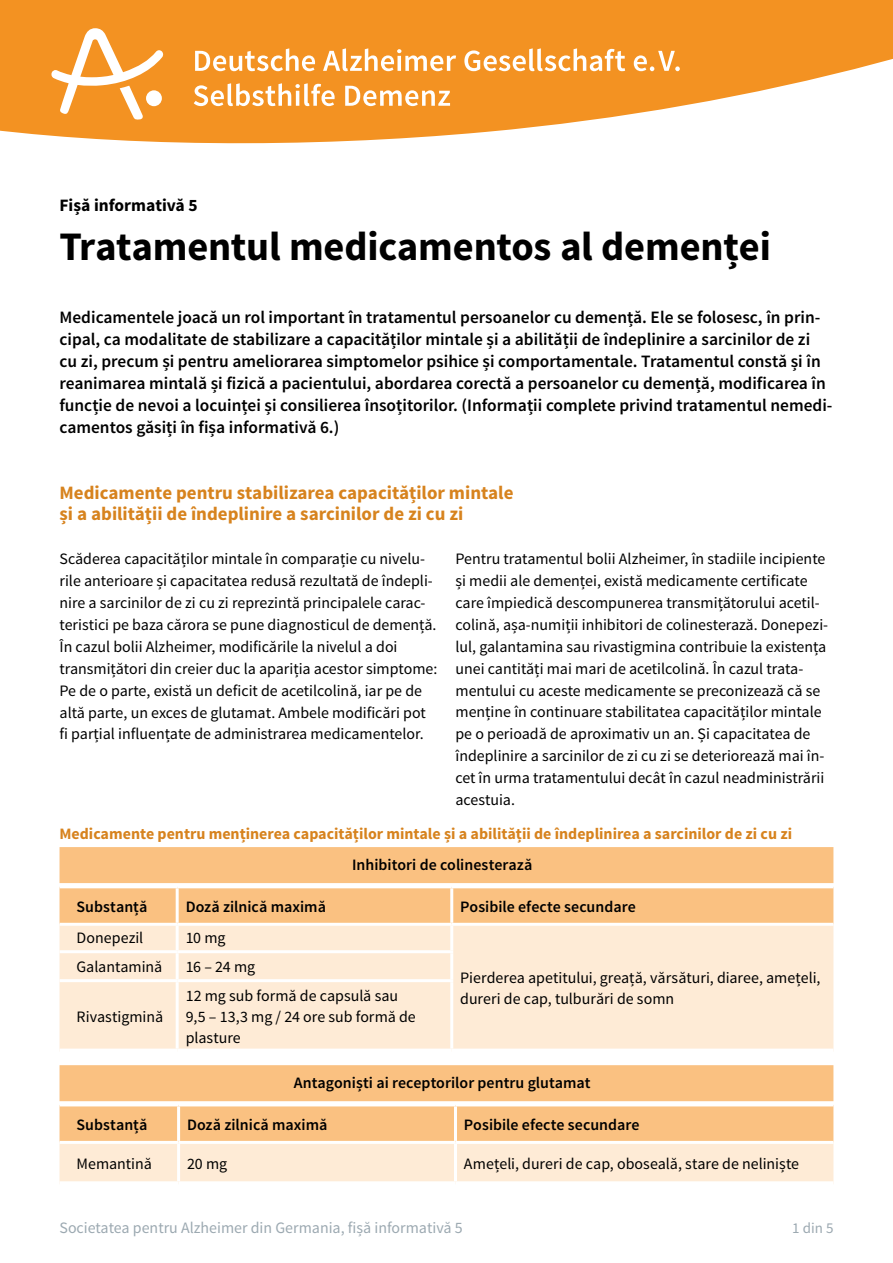
<style>
.page{position:relative;width:893px;height:1263px;background:#fff}
.page>*{position:absolute;margin:0;border:0;box-sizing:border-box;transform-origin:0 0}
.Headline_27{font:700 40.5px "Source Sans Pro";letter-spacing:-.005em;color:#000}
.Zwischenüberschrift{font:700 18.9px/21.9px "Source Sans Pro";color:#d7831e}
.zusammenfassung{font:600 17.4px/21.9px "Source Sans Pro";color:#000}
.Zwischenüberschrift-2{font:700 17.4px "Source Sans Pro";color:#000}
.fließtext_ohne-Absta{font:15.9px/21.9px "Source Sans Pro";color:#000}
.Tabelle_fließtext_gr{font:15.9px/21px "Source Sans Pro";color:#000}
.tabelle_rubrik_weiss{font:600 15.9px "Source Sans Pro";color:#000}
.Tabelle_Überschrift{font:700 15.9px "Source Sans Pro";color:#d7831e}
.tabelle_Überschrift{font:600 15.9px "Source Sans Pro";color:#000}
.t1{font:15.9px "Source Sans Pro";color:#9ca9b1}
.t2{font:15px "Source Sans Pro";color:#9ca9b1}
</style>
<div class="page">
<svg style="left:0;top:0;width:893px;height:143px;fill:#f39222"></svg>
<svg style="left:51px;top:28px;width:112px;height:92px"></svg>
<svg style="left:195px;top:48px;width:120px;height:23px"></svg>
<svg style="left:323px;top:48px;width:133px;height:23px"></svg>
<svg style="left:464px;top:48px;width:161px;height:23px"></svg>
<svg style="left:634px;top:51px;width:46px;height:20px"></svg>
<svg style="left:194px;top:83px;width:141px;height:23px"></svg>
<svg style="left:345px;top:86px;width:105px;height:20px"></svg>
<div style="left:60px;top:847px;width:773px;height:36px;background:#fac181"></div>
<div style="left:60px;top:1065px;width:773px;height:36px;background:#fac181"></div>
<div style="left:60px;top:888px;width:773px;height:35px;background:#fac181"></div>
<div style="left:60px;top:926px;width:773px;height:122px;background:#feebd6"></div>
<div style="left:60px;top:953px;width:390px;height:26px;background:#feebd6"></div>
<hr style="left:176px;top:926px;width:3px;height:24px;background:#fff">
<hr style="left:450px;top:926px;width:3px;height:24px;background:#fff">
<hr style="left:60px;top:950px;width:117px;height:3px;background:#fff">
<hr style="left:177px;top:950px;width:276px;height:3px;background:#fff">
<hr style="left:176px;top:953px;width:3px;height:26px;background:#fff">
<hr style="left:450px;top:953px;width:3px;height:26px;background:#fff">
<hr style="left:60px;top:979px;width:117px;height:3px;background:#fff">
<hr style="left:177px;top:979px;width:276px;height:3px;background:#fff">
<hr style="left:176px;top:982px;width:3px;height:66px;background:#fff">
<hr style="left:450px;top:982px;width:3px;height:66px;background:#fff">
<hr style="left:176px;top:888px;width:3px;height:35px;background:#fff">
<hr style="left:450px;top:888px;width:3px;height:35px;background:#fff">
<svg style="left:60px;top:1106px;width:773px;height:75px;background:#fcd7ad"></svg>
<hr style="left:177px;top:1144px;width:3px;height:37px;background:#fff">
<hr style="left:454px;top:1144px;width:3px;height:37px;background:#fff">
<hr style="left:60px;top:1141px;width:119px;height:3px;background:#fff">
<hr style="left:179px;top:1141px;width:276px;height:3px;background:#fff">
<hr style="left:455px;top:1141px;width:378px;height:3px;background:#fff">
<hr style="left:177px;top:1106px;width:3px;height:35px;background:#fff">
<hr style="left:454px;top:1106px;width:3px;height:35px;background:#fff">
<h2 class="Zwischenüberschrift-2" style="left:60px;top:194px;width:140px">Fișă informativă 5</h2>
<h1 class="Headline_27" style="left:60px;top:221px;width:713px">Tratamentul medicamentos al demenței</h1>
<p class="zusammenfassung" style="left:60px;top:307px;width:774px">Medicamentele joacă un rol important în tratamentul persoanelor cu demență. Ele se folosesc, în prin&shy;cipal, ca modalitate de stabilizare a capacităților mintale și a abilității de îndeplinire a sarcinilor de zi<br>cu zi, precum și pentru ameliorarea simptomelor psihice și comportamentale. Tratamentul constă și în reanimarea mintală și fizică a pacientului, abordarea corectă a persoanelor cu demență, modificarea în funcție de nevoi a locuinței și consilierea însoțitorilor. (Informații complete privind tratamentul nemedi&shy;camentos găsiți în fișa informativă 6.)</p>
<h2 class="Zwischenüberschrift" style="left:60px;top:482px;width:455px">Medicamente pentru stabilizarea capacităților mintale și a abilității de îndeplinire a sarcinilor de zi cu zi</h2>
<p class="fließtext_ohne-Absta" style="left:60px;top:548px;width:379px">Scăderea capacităților mintale în comparație cu nivelu&shy;rile anterioare și capacitatea redusă rezultată de îndepli&shy;nire a sarcinilor de zi cu zi reprezintă principalele carac&shy;teristici pe baza cărora se pune diagnosticul de demență.<br>În cazul bolii Alzheimer, modificările la nivelul a doi transmițători din creier duc la apariția acestor simptome:<br>Pe de o parte, există un deficit de acetilcolină, iar pe de altă parte, un exces de glutamat. Ambele modificări pot fi parțial influențate de administrarea medicamentelor.</p>
<p class="fließtext_ohne-Absta" style="left:455px;top:548px;width:374px">Pentru tratamentul bolii Alzheimer, în stadiile incipiente și medii ale demenței, există medicamente certificate care împiedică descompunerea transmițătorului acetil&shy;colină, așa-numiții inhibitori de colinesterază. Donepezi&shy;lul, galantamina sau rivastigmina contribuie la existența unei cantități mai mari de acetilcolină. În cazul trata&shy;mentului cu aceste medicamente se preconizează că se menține în continuare stabilitatea capacităților mintale pe o perioadă de aproximativ un an. Și capacitatea de îndeplinire a sarcinilor de zi cu zi se deteriorează mai în&shy;cet în urma tratamentului decât în cazul neadministrării acestuia.</p>
<h3 class="Tabelle_Überschrift" style="left:60px;top:823px;width:734px">Medicamente pentru menținerea capacităților mintale și a abilității de îndeplinirea a sarcinilor de zi cu zi</h3>
<h4 class="tabelle_Überschrift" style="left:352px;top:854px;width:182px">Inhibitori de colinesterază</h4>
<p class="tabelle_rubrik_weiss" style="left:77px;top:896px;width:72px">Substanță</p>
<p class="tabelle_rubrik_weiss" style="left:186px;top:896px;width:142px">Doză zilnică maximă</p>
<p class="tabelle_rubrik_weiss" style="left:460px;top:896px;width:177px">Posibile efecte secundare</p>
<p class="Tabelle_fließtext_gr" style="left:77px;top:928px;width:68px">Donepezil</p>
<p class="Tabelle_fließtext_gr" style="left:186px;top:928px;width:41px">10 mg</p>
<p class="Tabelle_fließtext_gr" style="left:460px;top:967px;width:362px">Pierderea apetitului, greață, vărsături, diaree, amețeli, dureri de cap, tulburări de somn</p>
<p class="Tabelle_fließtext_gr" style="left:77px;top:957px;width:87px">Galantamină</p>
<p class="Tabelle_fließtext_gr" style="left:186px;top:957px;width:71px">16 – 24 mg</p>
<p class="Tabelle_fließtext_gr" style="left:77px;top:1006px;width:88px">Rivastigmină</p>
<p class="Tabelle_fließtext_gr" style="left:186px;top:985px;width:232px">12 mg sub formă de capsulă sau<br>9,5 – 13,3 mg / 24 ore sub formă de plasture</p>
<h4 class="tabelle_Überschrift" style="left:294px;top:1072px;width:298px">Antagoniști ai receptorilor pentru glutamat</h4>
<p class="tabelle_rubrik_weiss" style="left:77px;top:1114px;width:72px">Substanță</p>
<p class="tabelle_rubrik_weiss" style="left:187px;top:1114px;width:142px">Doză zilnică maximă</p>
<p class="tabelle_rubrik_weiss" style="left:464px;top:1114px;width:177px">Posibile efecte secundare</p>
<p class="Tabelle_fließtext_gr" style="left:77px;top:1154px;width:77px">Memantină</p>
<p class="Tabelle_fließtext_gr" style="left:187px;top:1154px;width:42px">20 mg</p>
<p class="Tabelle_fließtext_gr" style="left:464px;top:1154px;width:337px">Amețeli, dureri de cap, oboseală, stare de neliniște</p>
<p class="t1" style="left:60px;top:1218px;width:405px">Societatea pentru Alzheimer din Germania, fișă informativă 5</p>
<p class="t2" style="left:792px;top:1219px;width:43px">1 din 5</p>
</div>
